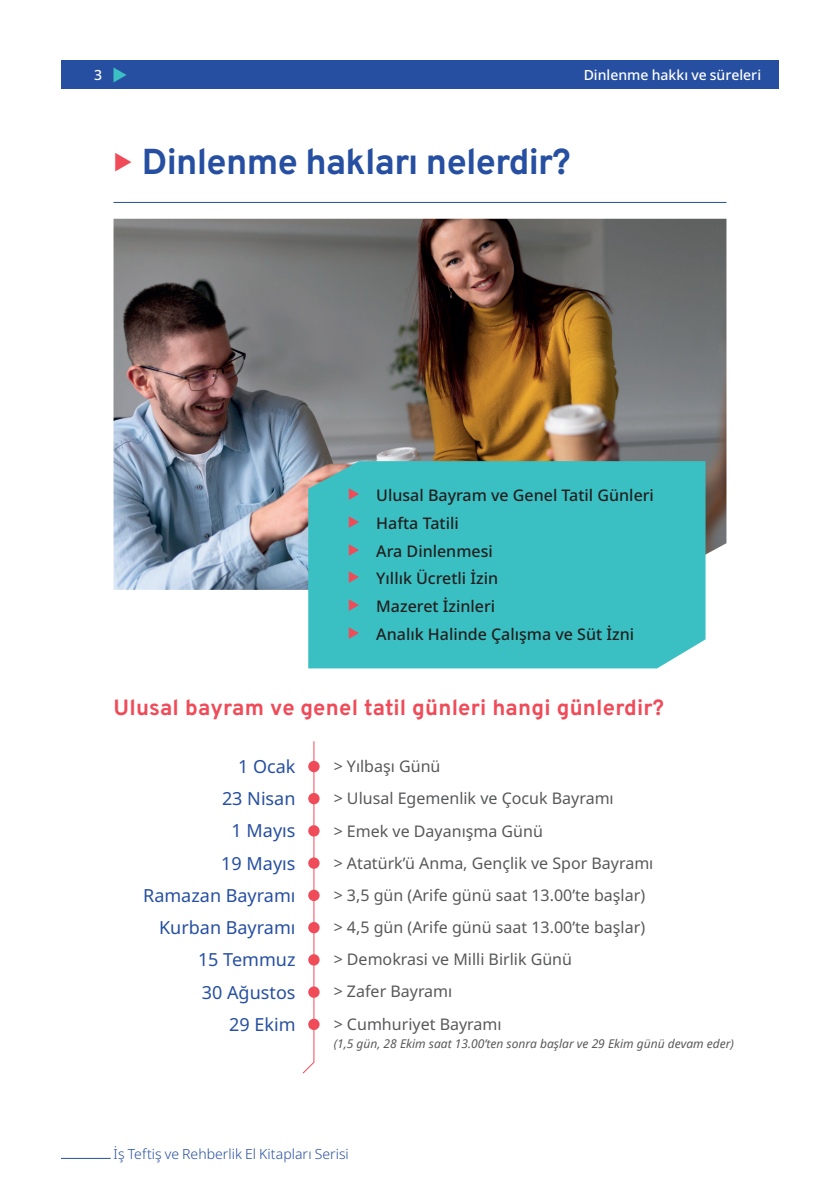
<style>
.page{position:relative;width:840px;height:1191px;background:#fff}
.page>*{position:absolute;margin:0;border:0;box-sizing:border-box;transform-origin:0 0}
.t1{font:36px "Overpass";letter-spacing:-.02em;color:#264fa1}
.t2{font:22px "Overpass";letter-spacing:.01em;color:#ef4b58}
.t3{font:18px "Noto Sans";color:#264fa1}
.t4{font:16px "Noto Sans";color:#57585a}
.t5{font:500 16px "Noto Sans";color:#231f20}
.t6{font:300 14px "Noto Sans";color:#264fa1}
.t7{font:500 14px "Noto Sans";color:#fff}
.t8{font:italic 12px "Noto Sans";color:#57585a}
.s1{color:#ef4b58}
</style>
<div class="page">
<div style="left:61px;top:61px;width:717px;height:28px;background:#264fa1"></div>
<svg style="left:113px;top:67px;width:13px;height:15px"></svg>
<hr style="left:61px;top:1158px;width:50px;height:1px;background:#264fa1">
<hr style="left:113px;top:202px;width:613px;height:1px;background:#264fa1">
<img style="left:113px;top:219px;width:613px;height:371px">
<div style="left:308px;top:461px;width:397px;height:207px;background:#3ac0c3"></div>
<svg style="left:302px;top:741px;width:13px;height:333px"></svg>
<div style="left:308px;top:761px;width:11px;height:11px;background:#ef4b58;border-radius:50%"></div>
<div style="left:308px;top:1018px;width:11px;height:12px;background:#ef4b58;border-radius:50%"></div>
<div style="left:308px;top:889px;width:11px;height:12px;background:#ef4b58;border-radius:50%"></div>
<div style="left:308px;top:825px;width:11px;height:11px;background:#ef4b58;border-radius:50%"></div>
<div style="left:308px;top:954px;width:11px;height:11px;background:#ef4b58;border-radius:50%"></div>
<div style="left:308px;top:793px;width:11px;height:11px;background:#ef4b58;border-radius:50%"></div>
<div style="left:308px;top:922px;width:11px;height:11px;background:#ef4b58;border-radius:50%"></div>
<div style="left:308px;top:857px;width:11px;height:11px;background:#ef4b58;border-radius:50%"></div>
<div style="left:308px;top:986px;width:11px;height:11px;background:#ef4b58;border-radius:50%"></div>
<p class="t7" style="left:94px;top:65px;width:10px">3</p>
<p class="t7" style="left:583px;top:65px;width:179px">Dinlenme hakkı ve süreleri</p>
<h1 class="t1" style="left:142px;top:132px;width:430px">Dinlenme hakları nelerdir?</h1>
<p class="t5" style="left:348px;top:484px;width:307px"><span class="s1">◆</span> Ulusal Bayram ve Genel Tatil Günleri</p>
<p class="t5" style="left:348px;top:512px;width:112px"><span class="s1">◆</span> Hafta Tatili</p>
<p class="t5" style="left:348px;top:539px;width:146px"><span class="s1">◆</span> Ara Dinlenmesi</p>
<p class="t5" style="left:348px;top:567px;width:152px"><span class="s1">◆</span> Yıllık Ücretli İzin</p>
<p class="t5" style="left:348px;top:595px;width:149px"><span class="s1">◆</span> Mazeret İzinleri</p>
<p class="t5" style="left:348px;top:622px;width:287px"><span class="s1">◆</span> Analık Halinde Çalışma ve Süt İzni</p>
<h2 class="t2" style="left:113px;top:689px;width:552px">Ulusal bayram ve genel tatil günleri hangi günlerdir?</h2>
<p class="t3" style="left:238px;top:753px;width:59px">1 Ocak</p>
<p class="t4" style="left:333px;top:755px;width:108px">&gt; Yılbaşı Günü</p>
<p class="t3" style="left:222px;top:786px;width:75px">23 Nisan</p>
<p class="t4" style="left:333px;top:787px;width:281px">&gt; Ulusal Egemenlik ve Çocuk Bayramı</p>
<p class="t3" style="left:231px;top:818px;width:65px">1 Mayıs</p>
<p class="t4" style="left:333px;top:819px;width:211px">&gt; Emek ve Dayanışma Günü</p>
<p class="t3" style="left:221px;top:850px;width:76px">19 Mayıs</p>
<p class="t4" style="left:333px;top:851px;width:321px">&gt; Atatürk’ü Anma, Gençlik ve Spor Bayramı</p>
<p class="t3" style="left:143px;top:882px;width:154px">Ramazan Bayramı</p>
<p class="t4" style="left:333px;top:883px;width:313px">&gt; 3,5 gün (Arife günü saat 13.00’te başlar)</p>
<p class="t3" style="left:159px;top:915px;width:138px">Kurban Bayramı</p>
<p class="t4" style="left:333px;top:916px;width:313px">&gt; 4,5 gün (Arife günü saat 13.00’te başlar)</p>
<p class="t3" style="left:198px;top:947px;width:99px">15 Temmuz</p>
<p class="t4" style="left:333px;top:948px;width:240px">&gt; Demokrasi ve Milli Birlik Günü</p>
<p class="t3" style="left:202px;top:979px;width:95px">30 Ağustos</p>
<p class="t4" style="left:333px;top:980px;width:120px">&gt; Zafer Bayramı</p>
<p class="t3" style="left:229px;top:1011px;width:68px">29 Ekim</p>
<p class="t4" style="left:333px;top:1012px;width:169px">&gt; Cumhuriyet Bayramı</p>
<p class="t8" style="left:333px;top:1034px;width:401px">(1,5 gün, 28 Ekim saat 13.00’ten sonra başlar ve 29 Ekim günü devam eder)</p>
<p class="t6" style="left:113px;top:1144px;width:237px">İş Teftiş ve Rehberlik El Kitapları Serisi</p>
</div>
